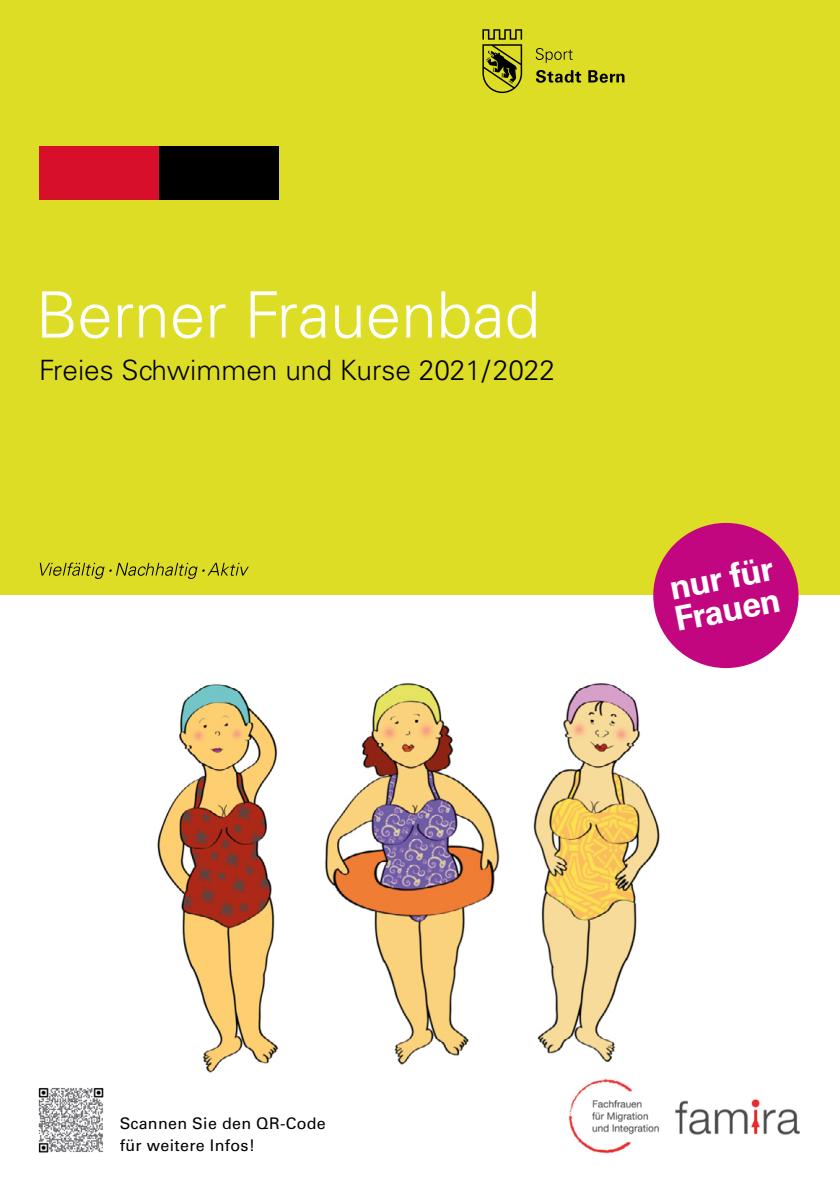
<style>
.page{position:relative;width:840px;height:1191px;background:#fff}
.page>*{position:absolute;margin:0;border:0;box-sizing:border-box;transform-origin:0 0}
.t1{font:300 64px "Univers LT Std";color:#fff}
.t2{font:700 34px/32px "Univers LT Std";color:#fff}
.t3{font:300 28px "Univers LT Std";color:#000}
.t4{font:16px/22px "Univers LT Std";letter-spacing:.02em;color:#000}
</style>
<div class="page">
<div style="left:0;top:0;width:839px;height:1191px;background:#dedd26"></div>
<div style="left:0;top:595px;width:839px;height:596px;background:#fff"></div>
<div style="left:159px;top:146px;width:119px;height:54px;background:#000"></div>
<div style="left:40px;top:146px;width:119px;height:54px;background:#d80f2a"></div>
<img style="left:38px;top:1087px;width:66px;height:66px">
<svg style="left:482px;top:29px;width:40px;height:64px"></svg>
<svg style="left:536px;top:70px;width:44px;height:13px"></svg>
<svg style="left:588px;top:70px;width:36px;height:13px"></svg>
<svg style="left:535px;top:48px;width:37px;height:15px"></svg>
<img style="left:157px;top:683px;width:503px;height:396px">
<svg style="left:40px;top:562px;width:208px;height:17px"></svg>
<img style="left:568px;top:1089px;width:232px;height:65px">
<img style="left:582px;top:1079px;width:49px;height:10px">
<div style="left:653px;top:523px;width:145px;height:145px;background:#c1067f;border-radius:50%"></div>
<h1 class="t1" style="left:36px;top:276px;width:505px">Berner Frauenbad</h1>
<h3 class="t3" style="left:39px;top:353px;width:517px">Freies Schwimmen und Kurse 2021/2022</h3>
<h2 class="t2" style="left:665px;top:572px;width:108px;rotate:-11deg">nur für<br>Frauen</h2>
<p class="t4" style="left:120px;top:1112px;width:207px">Scannen Sie den QR-Code für weitere Infos!</p>
</div>
